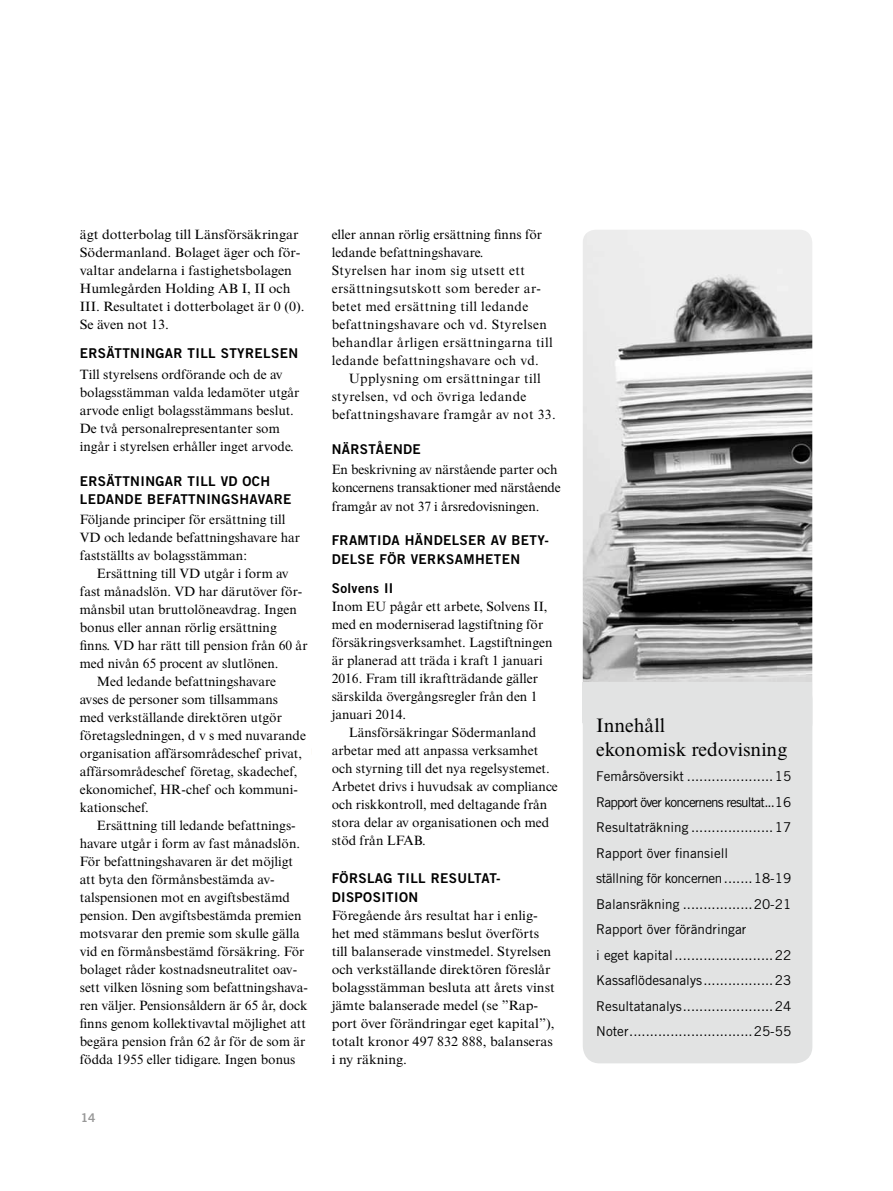
<style>
.page{position:relative;width:893px;height:1191px;background:#fff}
.page>*{position:absolute;margin:0;border:0;box-sizing:border-box;transform-origin:0 0}
.t1{font:19.5px/23.4px "LF Times";color:#000}
.t2{font:13.5px/18px "LF Times";color:#000}
.t3{font:13.5px/18px "LF Times";color:#000;scale:1.04 1}
.t4{font:13.5px/25.5px "Trade Gothic";color:#000}
.t5{font:13.5px/18px "LF Times";letter-spacing:.03em;color:#000}
.t6{font:700 13.5px/18.9px "LF Trade";letter-spacing:.03em;color:#000}
.t7{font:700 12px "LF Trade";color:#989898}
</style>
<div class="page">
<img style="left:583px;top:230px;width:229px;height:452px">
<div style="left:583px;top:682px;width:229px;height:381px;background:#e2e3e3;border-radius:17px"></div>
<div style="left:583px;top:682px;width:229px;height:40px;background:#e2e3e3"></div>
<p class="t3" style="left:80px;top:226px;width:218px">ägt dotterbolag till Länsförsäkringar Södermanland. Bolaget äger och för&shy;valtar andelarna i fastighetsbolagen Humlegården Holding AB I, II och III. Resultatet i dotterbolaget är 0 (0).<br>Se även not 13.</p>
<p class="t6" style="left:80px;top:344px;width:220px">ERSÄTTNINGAR TILL STYRELSEN</p>
<p class="t2" style="left:80px;top:365px;width:221px">Till styrelsens ordförande och de av bolagsstämman valda ledamöter utgår arvode enligt bolagsstämmans beslut.<br>De två personalrepresentanter som ingår i styrelsen erhåller inget arvode.</p>
<p class="t6" style="left:80px;top:471px;width:213px;line-height:18px">ERSÄTTNINGAR TILL VD OCH<br>LEDANDE BEFATTNINGSHAVARE</p>
<p class="t2" style="left:80px;top:510px;width:222px">Följande principer för ersättning till<br>VD och ledande befattningshavare har fastställts av bolagsstämman:</p>
<p class="t2" style="left:97px;top:564px;width:193px">Ersättning till VD utgår i form av</p>
<p class="t2" style="left:80px;top:582px;width:224px">fast månadslön. VD har därutöver för-</p>
<p class="t2" style="left:80px;top:600px;width:218px">månsbil utan bruttolöneavdrag. Ingen</p>
<p class="t2" style="left:80px;top:618px;width:198px">bonus eller annan rörlig ersättning</p>
<p class="t2" style="left:80px;top:636px;width:229px">finns. VD har rätt till pension från 60 år</p>
<p class="t2" style="left:80px;top:654px;width:200px">med nivån 65 procent av slutlönen.</p>
<p class="t2" style="left:97px;top:672px;width:181px">Med ledande befattningshavare</p>
<p class="t2" style="left:80px;top:690px;width:200px">avses de personer som tillsammans</p>
<p class="t2" style="left:80px;top:708px;width:204px">med verkställande direktören utgör</p>
<p class="t2" style="left:80px;top:726px;width:228px">företagsledningen, d v s med nuvarande</p>
<p class="t2" style="left:80px;top:744px;width:224px">organisation affärsområdeschef privat,</p>
<p class="t2" style="left:80px;top:762px;width:219px">affärsområdeschef företag, skadechef,</p>
<p class="t2" style="left:80px;top:780px;width:220px">ekonomichef, HR-chef och kommuni-</p>
<p class="t2" style="left:80px;top:798px;width:70px">kationschef.</p>
<p class="t2" style="left:97px;top:816px;width:200px">Ersättning till ledande befattnings-</p>
<p class="t2" style="left:80px;top:834px;width:222px">havare utgår i form av fast månadslön.</p>
<p class="t2" style="left:80px;top:852px;width:215px">För befattningshavaren är det möjligt</p>
<p class="t2" style="left:80px;top:870px;width:196px">att byta den förmånsbestämda av-</p>
<p class="t2" style="left:80px;top:888px;width:212px">talspensionen mot en avgiftsbestämd</p>
<p class="t2" style="left:80px;top:906px;width:223px">pension. Den avgiftsbestämda premien</p>
<p class="t2" style="left:80px;top:924px;width:221px">motsvarar den premie som skulle gälla</p>
<p class="t2" style="left:80px;top:942px;width:226px">vid en förmånsbestämd försäkring. För</p>
<p class="t2" style="left:80px;top:960px;width:219px">bolaget råder kostnadsneutralitet oav-</p>
<p class="t2" style="left:80px;top:978px;width:230px">sett vilken lösning som befattningshava-</p>
<p class="t2" style="left:80px;top:996px;width:229px">ren väljer. Pensionsåldern är 65 år, dock</p>
<p class="t2" style="left:80px;top:1014px;width:227px">finns genom kollektivavtal möjlighet att</p>
<p class="t2" style="left:80px;top:1032px;width:227px">begära pension från 62 år för de som är</p>
<p class="t2" style="left:80px;top:1050px;width:217px">födda 1955 eller tidigare. Ingen bonus</p>
<p class="t7" style="left:81px;top:1110px;width:16px">14</p>
<p class="t5" style="left:332px;top:226px;width:223px">eller annan rörlig ersättning finns för ledande befattningshavare.<br>Styrelsen har inom sig utsett ett ersättningsutskott som bereder ar&shy;betet med ersättning till ledande befattningshavare och vd. Styrelsen behandlar årligen ersättningarna till ledande befattningshavare och vd.</p>
<p class="t5" style="left:332px;top:370px;width:225px;text-indent:17px">Upplysning om ersättningar till styrelsen, vd och övriga ledande befattningshavare framgår av not 33.</p>
<p class="t6" style="left:332px;top:440px;width:91px">NÄRSTÅENDE</p>
<p class="t2" style="left:332px;top:460px;width:230px;line-height:18.5px">En beskrivning av närstående parter och koncernens transaktioner med närstående framgår av not 37 i årsredovisningen.</p>
<p class="t6" style="left:332px;top:530px;width:219px">FRAMTIDA HÄNDELSER AV BETY-<br>DELSE FÖR VERKSAMHETEN</p>
<p class="t6" style="left:332px;top:579px;width:63px">Solvens II</p>
<p class="t2" style="left:332px;top:597px;width:222px">Inom EU pågår ett arbete, Solvens II, med en moderniserad lagstiftning för försäkringsverksamhet. Lagstiftningen är planerad att träda i kraft 1 januari 2016. Fram till ikraftträdande gäller särskilda övergångsregler från den 1 januari 2014.</p>
<p class="t2" style="left:332px;top:723px;width:228px;text-indent:17px">Länsförsäkringar Södermanland arbetar med att anpassa verksamhet och styrning till det nya regelsystemet.<br>Arbetet drivs i huvudsak av compliance och riskkontroll, med deltagande från stora delar av organisationen och med stöd från LFAB.</p>
<p class="t6" style="left:332px;top:868px;width:171px">FÖRSLAG TILL RESULTAT-<br>DISPOSITION</p>
<p class="t3" style="left:332px;top:906px;width:216px">Föregående års resultat har i enlig&shy;het med stämmans beslut överförts till balanserade vinstmedel. Styrelsen och verkställande direktören föreslår bolagsstämman besluta att årets vinst jämte balanserade medel (se ”Rap&shy;port över förändringar eget kapital”), totalt kronor 497 832 888, balanseras i ny räkning.</p>
<h1 class="t1" style="left:596px;top:714px;width:192px">Innehåll<br>ekonomisk redovisning</h1>
<p class="t4" style="left:596px;top:763px;width:196px">Femårsöversikt .....................15<br>Rapport över koncernens resultat...16<br>Resultaträkning ....................17<br>Rapport över finansiell<br>ställning för koncernen.......18-19<br>Balansräkning .................20-21<br>Rapport över förändringar<br>i eget kapital........................22<br>Kassaflödesanalys.................23<br>Resultatanalys......................24<br>Noter..............................25-55</p>
</div>
